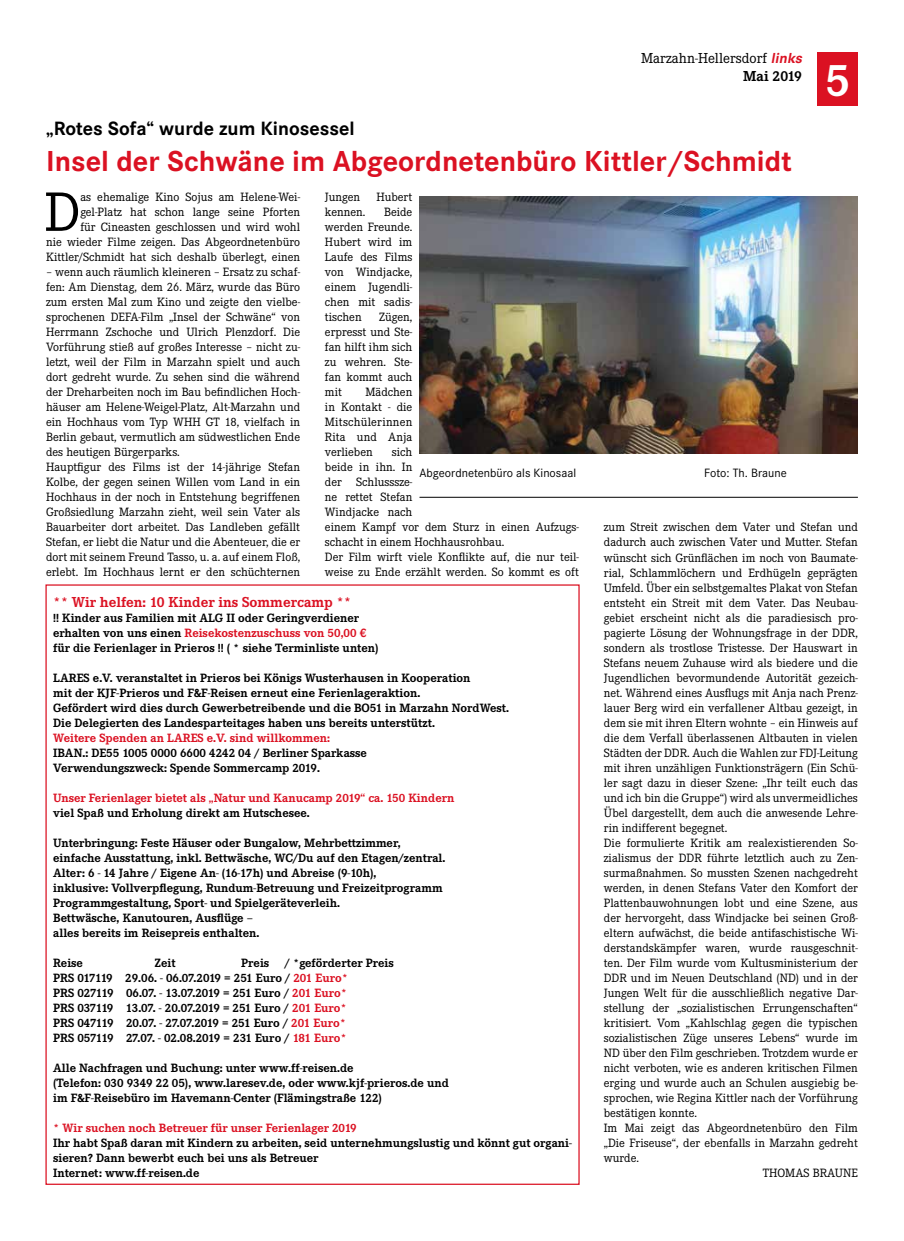
<style>
.page{position:relative;width:904px;height:1241px;background:#fff}
.page>*{position:absolute;margin:0;border:0;box-sizing:border-box;transform-origin:0 0}
.t1{font:57.5px "Corporate E";color:#000}
.t2{font:700 47.5px "Corporate E";color:#fff}
.t3{font:700 30px "Corporate S";color:#db1122}
.t4{font:700 20px "Corporate S";color:#000}
.t5{font:700 15px "Corporate E";color:#db1122}
.t6{font:15px/18px "Corporate E";color:#000;text-align:right}
.t7{font:12.5px/15px "Corporate E";color:#000;text-align:justify}
.t8{font:700 12.5px/15px "Corporate E";color:#000}
.t9{font:700 12.5px "Corporate E";color:#db1122}
.t10{font:12.5px "Corporate S";color:#000}
.s1{font-family:"Corporate S";font-weight:700;font-style:italic;color:#db1122}
.s2{font-weight:700}
.s3{color:#db1122}
</style>
<div class="page">
<div style="left:817px;top:52px;width:40px;height:53px;background:#db1122"></div>
<img style="left:419px;top:197px;width:438px;height:256px">
<hr style="left:419px;top:497px;width:438px;height:1px;background:#000">
<p class="t6" style="left:641px;top:49px;width:166px">Marzahn-Hellersdorf <span class="s1">links<br></span><span class="s2">Mai 2019</span></p>
<h2 class="t2" style="left:825px;top:53px;width:26px">5</h2>
<h3 class="t4" style="left:46px;top:117px;width:310px">„Rotes Sofa“ wurde zum Kinosessel</h3>
<h3 class="t3" style="left:46px;top:144px;width:747px">Insel der Schwäne im Abgeordnetenbüro Kittler/Schmidt</h3>
<h1 class="t1" style="left:44px;top:180px;width:37px">D</h1>
<p class="t7" style="left:46px;top:189px;width:255px;text-align:right">as ehemalige Kino Sojus am Helene-Wei&shy;gel-Platz hat schon lange seine Pforten<br>für Cineasten geschlossen und wird wohl<br>nie wieder Filme zeigen. Das Abgeordnetenbüro Kittler/Schmidt hat sich deshalb überlegt, einen</p>
<p class="t7" style="left:46px;top:264px;width:255px;text-align:left">– wenn auch räumlich kleineren – Ersatz zu schaf&shy;fen: Am Dienstag, dem 26. März, wurde das Büro zum ersten Mal zum Kino und zeigte den vielbe&shy;sprochenen DEFA-Film „Insel der Schwäne“ von Herrmann Zschoche und Ulrich Plenzdorf. Die Vorführung stieß auf großes Interesse – nicht zu&shy;letzt, weil der Film in Marzahn spielt und auch dort gedreht wurde. Zu sehen sind die während der Dreharbeiten noch im Bau befindlichen Hoch&shy;häuser am Helene-Weigel-Platz, Alt-Marzahn und ein Hochhaus vom Typ WHH GT 18, vielfach in Berlin gebaut, vermutlich am südwestlichen Ende des heutigen Bürgerparks.<br>Hauptfigur des Films ist der 14-jährige Stefan Kolbe, der gegen seinen Willen vom Land in ein Hochhaus in der noch in Entstehung begriffenen Großsiedlung Marzahn zieht, weil sein Vater als Bauarbeiter dort arbeitet. Das Landleben gefällt Stefan, er liebt die Natur und die Abenteuer, die er dort mit seinem Freund Tasso, u. a. auf einem Floß, erlebt. Im Hochhaus lernt er den schüchternen</p>
<p class="t7" style="left:325px;top:189px;width:37px">Jungen</p>
<p class="t7" style="left:376px;top:189px;width:38px">Hubert</p>
<p class="t7" style="left:325px;top:204px;width:42px">kennen.</p>
<p class="t7" style="left:325px;top:204px;width:89px;text-indent:59px">Beide werden Freunde.<br>Hubert wird im Laufe des Films von Windjacke, einem Jugendli&shy;chen mit sadis&shy;tischen</p>
<p class="t7" style="left:325px;top:309px;width:89px;text-indent:54px">Zügen, erpresst und Ste&shy;fan hilft ihm sich zu wehren. Ste&shy;fan kommt auch mit</p>
<p class="t7" style="left:325px;top:384px;width:89px;text-indent:40px">Mädchen in Kontakt - die Mitschülerinnen Rita und Anja verlieben</p>
<p class="t7" style="left:325px;top:444px;width:255px;text-align:left;text-indent:67px">sich<br>beide in ihn. In<br>der Schlusssze-<br>ne rettet Stefan<br>Windjacke nach<br>einem Kampf vor dem Sturz in einen Aufzugs&shy;schacht in einem Hochhausrohbau.<br>Der Film wirft viele Konflikte auf, die nur teil&shy;weise zu Ende erzählt werden. So kommt es oft</p>
<p class="t10" style="left:419px;top:465px;width:158px">Abgeordnetenbüro als Kinosaal</p>
<p class="t10" style="left:704px;top:465px;width:84px">Foto: Th. Braune</p>
<p class="t7" style="left:604px;top:520px;width:255px">zum Streit zwischen dem Vater und Stefan und</p>
<p class="t7" style="left:604px;top:535px;width:255px">dadurch auch zwischen Vater und Mutter. Stefan</p>
<p class="t7" style="left:604px;top:550px;width:255px">wünscht sich Grünflächen im noch von Baumate-</p>
<p class="t7" style="left:604px;top:565px;width:255px">rial, Schlammlöchern und Erdhügeln geprägten</p>
<p class="t7" style="left:604px;top:580px;width:255px">Umfeld. Über ein selbstgemaltes Plakat von Stefan</p>
<p class="t7" style="left:604px;top:595px;width:255px">entsteht ein Streit mit dem Vater. Das Neubau-</p>
<p class="t7" style="left:604px;top:610px;width:255px">gebiet erscheint nicht als die paradiesisch pro-</p>
<p class="t7" style="left:604px;top:625px;width:255px">pagierte Lösung der Wohnungsfrage in der DDR,</p>
<p class="t7" style="left:604px;top:640px;width:255px">sondern als trostlose Tristesse. Der Hauswart in</p>
<p class="t7" style="left:604px;top:655px;width:255px">Stefans neuem Zuhause wird als biedere und die</p>
<p class="t7" style="left:604px;top:670px;width:255px">Jugendlichen bevormundende Autorität gezeich-</p>
<p class="t7" style="left:604px;top:685px;width:255px">net. Während eines Ausflugs mit Anja nach Prenz-</p>
<p class="t7" style="left:604px;top:700px;width:255px">lauer Berg wird ein verfallener Altbau gezeigt, in</p>
<p class="t7" style="left:604px;top:715px;width:255px">dem sie mit ihren Eltern wohnte – ein Hinweis auf</p>
<p class="t7" style="left:604px;top:730px;width:255px">die dem Verfall überlassenen Altbauten in vielen</p>
<p class="t7" style="left:604px;top:745px;width:255px">Städten der DDR. Auch die Wahlen zur FDJ-Leitung</p>
<p class="t7" style="left:604px;top:760px;width:255px">mit ihren unzähligen Funktionsträgern (Ein Schü-</p>
<p class="t7" style="left:604px;top:775px;width:255px">ler sagt dazu in dieser Szene: „Ihr teilt euch das</p>
<p class="t7" style="left:604px;top:790px;width:255px">und ich bin die Gruppe“) wird als unvermeidliches</p>
<p class="t7" style="left:604px;top:805px;width:255px">Übel dargestellt, dem auch die anwesende Lehre-</p>
<p class="t7" style="left:604px;top:820px;width:125px">rin indifferent begegnet.</p>
<p class="t7" style="left:604px;top:835px;width:255px">Die formulierte Kritik am realexistierenden So-</p>
<p class="t7" style="left:604px;top:850px;width:255px">zialismus der DDR führte letztlich auch zu Zen-</p>
<p class="t7" style="left:604px;top:865px;width:255px">surmaßnahmen. So mussten Szenen nachgedreht</p>
<p class="t7" style="left:604px;top:880px;width:255px">werden, in denen Stefans Vater den Komfort der</p>
<p class="t7" style="left:604px;top:895px;width:255px">Plattenbauwohnungen lobt und eine Szene, aus</p>
<p class="t7" style="left:604px;top:910px;width:255px">der hervorgeht, dass Windjacke bei seinen Groß-</p>
<p class="t7" style="left:604px;top:925px;width:255px">eltern aufwächst, die beide antifaschistische Wi-</p>
<p class="t7" style="left:604px;top:940px;width:255px">derstandskämpfer waren, wurde rausgeschnit-</p>
<p class="t7" style="left:604px;top:955px;width:255px">ten. Der Film wurde vom Kultusministerium der</p>
<p class="t7" style="left:604px;top:970px;width:255px">DDR und im Neuen Deutschland (ND) und in der</p>
<p class="t7" style="left:604px;top:985px;width:255px">Jungen Welt für die ausschließlich negative Dar-</p>
<p class="t7" style="left:604px;top:1000px;width:255px">stellung der „sozialistischen Errungenschaften“</p>
<p class="t7" style="left:604px;top:1015px;width:255px">kritisiert. Vom „Kahlschlag gegen die typischen</p>
<p class="t7" style="left:604px;top:1030px;width:255px">sozialistischen Züge unseres Lebens“ wurde im</p>
<p class="t7" style="left:604px;top:1045px;width:255px">ND über den Film geschrieben. Trotzdem wurde er</p>
<p class="t7" style="left:604px;top:1060px;width:255px">nicht verboten, wie es anderen kritischen Filmen</p>
<p class="t7" style="left:604px;top:1075px;width:255px">erging und wurde auch an Schulen ausgiebig be-</p>
<p class="t7" style="left:604px;top:1090px;width:255px">sprochen, wie Regina Kittler nach der Vorführung</p>
<p class="t7" style="left:604px;top:1105px;width:95px">bestätigen konnte.</p>
<p class="t7" style="left:604px;top:1120px;width:255px">Im Mai zeigt das Abgeordnetenbüro den Film</p>
<p class="t7" style="left:604px;top:1135px;width:255px">„Die Friseuse“, der ebenfalls in Marzahn gedreht</p>
<p class="t7" style="left:604px;top:1150px;width:37px">wurde.</p>
<p class="t7" style="left:762px;top:1165px;width:97px">THOMAS BRAUNE</p>
<p class="t5" style="left:53px;top:593px;width:300px">** Wir helfen: 10 Kinder ins Sommercamp **</p>
<p class="t8" style="left:53px;top:610px;width:327px">!! Kinder aus Familien mit ALG II oder Geringverdiener erhalten von uns einen <span class="s3">Reisekostenzuschuss von 50,00 € </span>für die Ferienlager in Prieros !! ( * siehe Terminliste unten)</p>
<p class="t8" style="left:53px;top:670px;width:457px">LARES e.V. veranstaltet in Prieros bei Königs Wusterhausen in Kooperation<br>mit der KJF-Prieros und F&amp;F-Reisen erneut eine Ferienlageraktion.<br>Gefördert wird dies durch Gewerbetreibende und die BO51 in Marzahn NordWest.<br>Die Delegierten des Landesparteitages haben uns bereits unterstützt.</p>
<p class="t9" style="left:53px;top:730px;width:278px">Weitere Spenden an LARES e.V. sind willkommen:</p>
<p class="t8" style="left:53px;top:745px;width:315px">IBAN.: DE55 1005 0000 6600 4242 04 / Berliner Sparkasse<br>Verwendungszweck: Spende Sommercamp 2019.</p>
<p class="t9" style="left:53px;top:790px;width:403px">Unser Ferienlager bietet als „Natur und Kanucamp 2019“ ca. 150 Kindern</p>
<p class="t8" style="left:53px;top:805px;width:258px">viel Spaß und Erholung direkt am Hutschesee.</p>
<p class="t8" style="left:53px;top:835px;width:394px">Unterbringung: Feste Häuser oder Bungalow, Mehrbettzimmer, einfache Ausstattung, inkl. Bettwäsche, WC/Du auf den Etagen/zentral.<br>Alter: 6 - 14 Jahre / Eigene An- (16-17h) und Abreise (9-10h),<br>inklusive: Vollverpflegung, Rundum-Betreuung und Freizeitprogramm Programmgestaltung, Sport- und Spielgeräteverleih.<br>Bettwäsche, Kanutouren, Ausflüge –<br>alles bereits im Reisepreis enthalten.</p>
<p class="t8" style="left:53px;top:955px;width:31px">Reise</p>
<p class="t8" style="left:155px;top:955px;width:22px">Zeit</p>
<p class="t8" style="left:241px;top:955px;width:29px">Preis</p>
<p class="t8" style="left:53px;top:955px;width:342px;text-indent:232px">/ *geförderter Preis PRS 017119 29.06. - 06.07.2019 = 251 Euro / <span class="s3">201 Euro*<br></span>PRS 027119 06.07. - 13.07.2019 = 251 Euro / <span class="s3">201 Euro*<br></span>PRS 037119 13.07. - 20.07.2019 = 251 Euro / <span class="s3">201 Euro*<br></span>PRS 047119 20.07. - 27.07.2019 = 251 Euro / <span class="s3">201 Euro*<br></span>PRS 057119 27.07. - 02.08.2019 = 231 Euro / <span class="s3">181 Euro*</span></p>
<p class="t8" style="left:53px;top:1060px;width:397px">Alle Nachfragen und Buchung: unter www.ff-reisen.de<br>(Telefon: 030 9349 22 05), www.laresev.de, oder www.kjf-prieros.de und im F&amp;F-Reisebüro im Havemann-Center (Flämingstraße 122)</p>
<p class="t9" style="left:53px;top:1120px;width:305px">* Wir suchen noch Betreuer für unser Ferienlager 2019</p>
<p class="t8" style="left:53px;top:1135px;width:520px">Ihr habt Spaß daran mit Kindern zu arbeiten, seid unternehmungslustig und könnt gut organi&shy;sieren? Dann bewerbt euch bei uns als Betreuer<br>Internet: www.ff-reisen.de</p>
</div>
